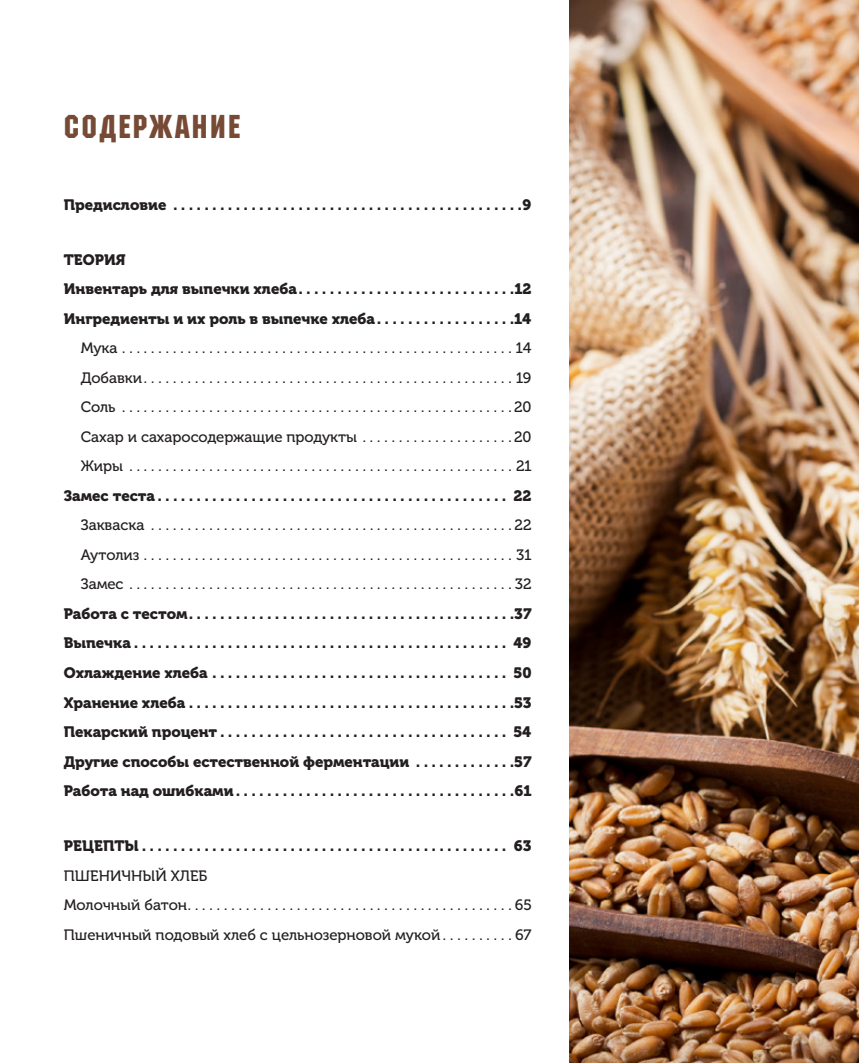
<style>
.page{position:relative;width:859px;height:1063px;background:#fff}
.page>*{position:absolute;margin:0;border:0;box-sizing:border-box;transform-origin:0 0}
.z1{font:33px "Machine ITC";letter-spacing:.075em;color:#764a35}
.sod_1{font:15px "Museo Cyrl 900";color:#231f20}
.sod_2{font:15px "Museo Cyrl 500";color:#231f20}
.sod_0{font:15px "Museo Cyrl 900";color:#231f20}
</style>
<div class="page">
<img style="left:570px;top:0;width:289px;height:1063px">
<p class="z1" style="left:64px;top:107px;width:178px">Содержание</p>
<p class="sod_1" style="left:64px;top:196px;width:469px">Предисловие . . . . . . . . . . . . . . . . . . . . . . . . . . . . . . . . . . . . . . . . . . . . 9</p>
<p class="sod_0" style="left:64px;top:251px;width:63px">ТЕОРИЯ</p>
<p class="sod_1" style="left:64px;top:281px;width:469px">Инвентарь для выпечки хлеба . . . . . . . . . . . . . . . . . . . . . . . . . . . 12</p>
<p class="sod_1" style="left:64px;top:310px;width:469px">Ингредиенты и их роль в выпечке хлеба . . . . . . . . . . . . . . . . . 14</p>
<p class="sod_2" style="left:81px;top:340px;width:452px">Мука . . . . . . . . . . . . . . . . . . . . . . . . . . . . . . . . . . . . . . . . . . . . . . . . . . . . . . 14</p>
<p class="sod_2" style="left:81px;top:370px;width:452px">Добавки . . . . . . . . . . . . . . . . . . . . . . . . . . . . . . . . . . . . . . . . . . . . . . . . . . . 19</p>
<p class="sod_2" style="left:81px;top:399px;width:452px">Соль . . . . . . . . . . . . . . . . . . . . . . . . . . . . . . . . . . . . . . . . . . . . . . . . . . . . . 20</p>
<p class="sod_2" style="left:81px;top:429px;width:452px">Сахар и сахаросодержащие продукты . . . . . . . . . . . . . . . . . . . . 20</p>
<p class="sod_2" style="left:81px;top:458px;width:452px">Жиры . . . . . . . . . . . . . . . . . . . . . . . . . . . . . . . . . . . . . . . . . . . . . . . . . . . . . 21</p>
<p class="sod_1" style="left:64px;top:487px;width:469px">Замес теста . . . . . . . . . . . . . . . . . . . . . . . . . . . . . . . . . . . . . . . . . . . . . 22</p>
<p class="sod_2" style="left:81px;top:517px;width:452px">Закваска . . . . . . . . . . . . . . . . . . . . . . . . . . . . . . . . . . . . . . . . . . . . . . . . . 22</p>
<p class="sod_2" style="left:81px;top:547px;width:452px">Аутолиз . . . . . . . . . . . . . . . . . . . . . . . . . . . . . . . . . . . . . . . . . . . . . . . . . . . 31</p>
<p class="sod_2" style="left:81px;top:576px;width:452px">Замес . . . . . . . . . . . . . . . . . . . . . . . . . . . . . . . . . . . . . . . . . . . . . . . . . . . . 32</p>
<p class="sod_1" style="left:64px;top:605px;width:469px">Работа с тестом . . . . . . . . . . . . . . . . . . . . . . . . . . . . . . . . . . . . . . . . . 37</p>
<p class="sod_1" style="left:64px;top:635px;width:469px">Выпечка . . . . . . . . . . . . . . . . . . . . . . . . . . . . . . . . . . . . . . . . . . . . . . . . 49</p>
<p class="sod_1" style="left:64px;top:664px;width:469px">Охлаждение хлеба . . . . . . . . . . . . . . . . . . . . . . . . . . . . . . . . . . . . . . 50</p>
<p class="sod_1" style="left:64px;top:694px;width:469px">Хранение хлеба . . . . . . . . . . . . . . . . . . . . . . . . . . . . . . . . . . . . . . . . . 53</p>
<p class="sod_1" style="left:64px;top:723px;width:469px">Пекарский процент . . . . . . . . . . . . . . . . . . . . . . . . . . . . . . . . . . . . . 54</p>
<p class="sod_1" style="left:64px;top:753px;width:469px">Другие способы естественной ферментации . . . . . . . . . . . . 57</p>
<p class="sod_1" style="left:64px;top:782px;width:469px">Работа над ошибками . . . . . . . . . . . . . . . . . . . . . . . . . . . . . . . . . . . 61</p>
<p class="sod_0" style="left:64px;top:837px;width:469px">РЕЦЕПТЫ . . . . . . . . . . . . . . . . . . . . . . . . . . . . . . . . . . . . . . . . . . . . . . . 63</p>
<p class="sod_2" style="left:64px;top:867px;width:145px">ПШЕНИЧНЫЙ ХЛЕБ</p>
<p class="sod_2" style="left:64px;top:897px;width:469px">Молочный батон . . . . . . . . . . . . . . . . . . . . . . . . . . . . . . . . . . . . . . . . . . . . 65</p>
<p class="sod_2" style="left:64px;top:926px;width:469px">Пшеничный подовый хлеб с цельнозерновой мукой . . . . . . . . . 67</p>
</div>
